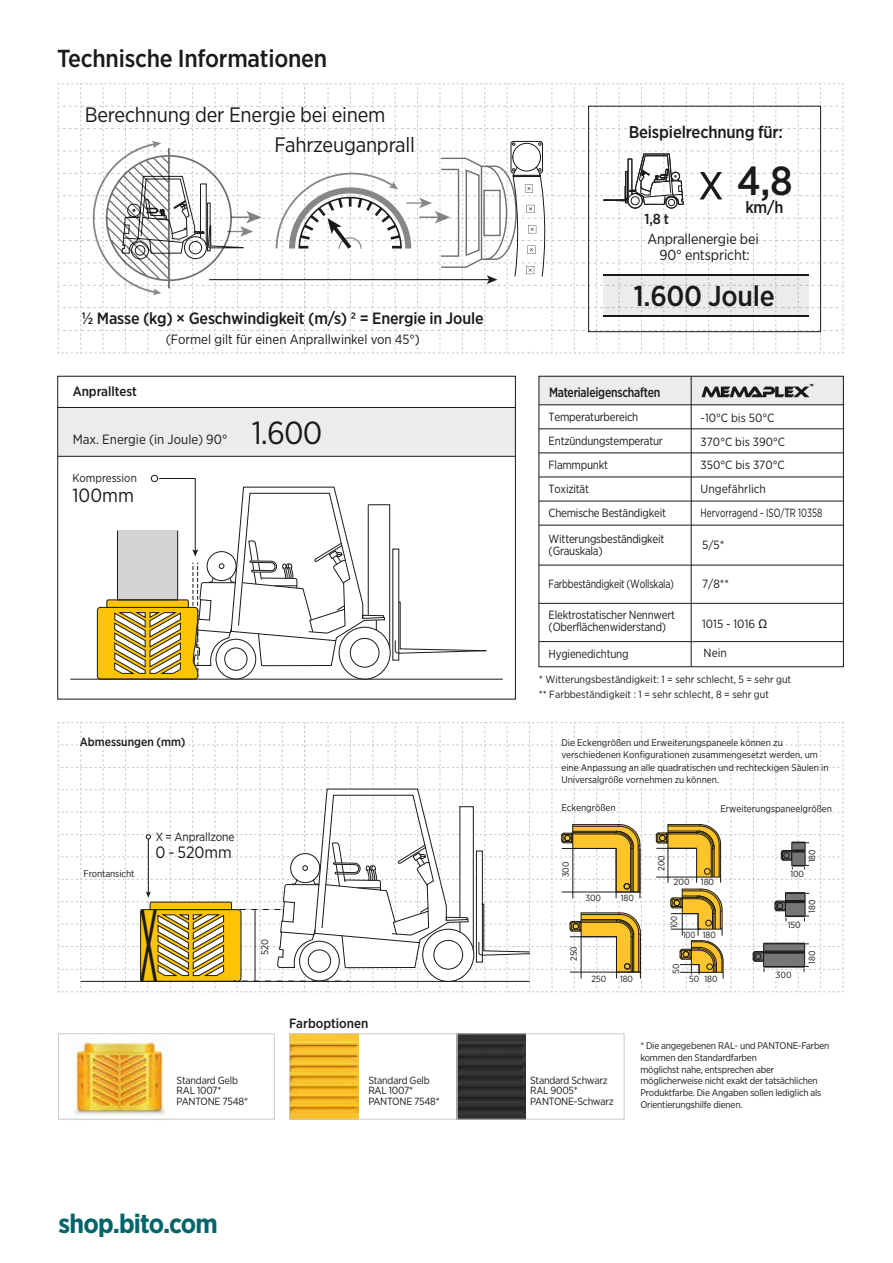
<style>
.page{position:relative;width:893px;height:1263px;background:#fff}
.page>*{position:absolute;margin:0;border:0;box-sizing:border-box;transform-origin:0 0}
.t1{font:106.2px "Myriad Pro";color:#1a1a18;scale:.31 1}
.t2{font:500 40.5px "Gotham Narrow";color:#1a1a18}
.t3{font:31.95px "Gotham Narrow";color:#1a1a18}
.t4{font:500 28.65px "Gotham Narrow";color:#1a1a18}
.t5{font:700 26.85px "Gotham Narrow";letter-spacing:-.03em;color:#006468}
.t6{font:500 24.6px "Gotham Narrow";letter-spacing:-.01em;color:#1a1a18}
.t7{font:20.85px/29.7px "Gotham Narrow";letter-spacing:-.01em;color:#1a1a18}
.t8{font:19.2px "Gotham Narrow";color:#1a1a18}
.t9{font:500 16.95px "Gotham Narrow";letter-spacing:-.01em;color:#1a1a18}
.t10{font:500 16.5px "Gotham Narrow";color:#1a1a18}
.t11{font:500 16.35px "Gotham Narrow";letter-spacing:-.01em;color:#1a1a18}
.t12{font:16.35px "Gotham Narrow";color:#1a1a18}
.t13{font:14.55px/16.4px "Gotham Narrow";letter-spacing:-.01em;color:#1a1a18;text-align:center}
.t14{font:500 14.55px "Gotham Narrow";color:#1a1a18}
.t15{font:13.35px "Gotham Narrow";color:#1a1a18}
.t16{font:500 13.35px "Gotham Narrow";color:#1a1a18}
.t17{font:500 13.35px "Gotham Narrow";letter-spacing:-.02em;color:#1a1a18;scale:.9 1}
.t18{font:11.85px/23.9px "Gotham Narrow";letter-spacing:-.02em;color:#1a1a18;scale:.95 1}
.t19{font:11.85px/23.9px "Gotham Narrow";letter-spacing:.005em;color:#1a1a18}
.t20{font:11.85px "Gotham Narrow";letter-spacing:-.02em;color:#1a1a18;scale:.85 1}
.t21{font:11.85px "Gotham Narrow";letter-spacing:-.02em;color:#1a1a18}
.t22{font:500 11.85px "Gotham Narrow";color:#1a1a18}
.t23{font:11.55px "Gotham Narrow";color:#1a1a18}
.t24{font:10.35px/10.4px "Gotham Narrow";letter-spacing:-.02em;color:#1a1a18}
.t25{font:10.35px/14.9px "Gotham Narrow";color:#1a1a18}
.t26{font:9.6px/11.9px "Gotham Narrow";letter-spacing:-.005em;color:#1a1a18}
.t27{font:9px "Gotham Narrow";letter-spacing:-.005em;color:#1a1a18}
.t28{font:9px "Gotham Narrow";letter-spacing:-.005em;color:#1a1a18;scale:.9 1}
.s1{font-weight:400;font-size:52.65px}
.s2{font-family:"Arial"}
</style>
<div class="page">
<img style="left:459px;top:1035px;width:67px;height:82px">
<img style="left:291px;top:1035px;width:67px;height:82px">
<img style="left:64px;top:1038px;width:110px;height:83px">
<div style="left:457px;top:1033px;width:167px;height:86px;border:1px solid #c9caca"></div>
<div style="left:289px;top:1033px;width:168px;height:86px;border:1px solid #c9caca"></div>
<div style="left:58px;top:1033px;width:217px;height:86px;border:1px solid #c9caca"></div>
<svg style="left:58px;top:722px;width:786px;height:270px"></svg>
<div style="left:422px;top:929px;width:52px;height:53px;border:1px solid #1a1a18;border-radius:50%"></div>
<div style="left:434px;top:940px;width:29px;height:29px;border:1px solid #1a1a18;border-radius:50%"></div>
<hr style="left:81px;top:981px;width:449px;height:1px;background:#1a1a18">
<svg style="left:58px;top:83px;width:786px;height:271px"></svg>
<div style="left:539px;top:376px;width:304px;height:29px;background:#ececed"></div>
<svg style="left:701px;top:384px;width:112px;height:13px"></svg>
<hr style="left:691px;top:376px;width:1px;height:291px;background:#1a1a18">
<div style="left:539px;top:376px;width:305px;height:291px;border:1px solid #1a1a18"></div>
<hr style="left:539px;top:404px;width:304px;height:1px;background:#1a1a18">
<hr style="left:539px;top:428px;width:304px;height:1px;background:#1a1a18">
<hr style="left:539px;top:453px;width:304px;height:1px;background:#1a1a18">
<hr style="left:539px;top:477px;width:304px;height:1px;background:#1a1a18">
<hr style="left:539px;top:501px;width:304px;height:1px;background:#1a1a18">
<hr style="left:539px;top:525px;width:304px;height:1px;background:#1a1a18">
<hr style="left:539px;top:565px;width:304px;height:1px;background:#1a1a18">
<hr style="left:539px;top:603px;width:304px;height:1px;background:#1a1a18">
<hr style="left:539px;top:641px;width:304px;height:1px;background:#1a1a18">
<div style="left:603px;top:275px;width:206px;height:40px;background:#ececed"></div>
<hr style="left:603px;top:315px;width:206px;height:1px;background:#1a1a18">
<hr style="left:603px;top:274px;width:206px;height:1px;background:#1a1a18">
<div style="left:151px;top:475px;width:7px;height:7px;border:1px solid #1a1a18;border-radius:50%"></div>
<hr style="left:70px;top:679px;width:433px;height:1px;background:#1a1a18">
<div style="left:58px;top:407px;width:457px;height:49px;background:#ececed"></div>
<div style="left:57px;top:376px;width:459px;height:323px;border:1px solid #1a1a18"></div>
<hr style="left:58px;top:407px;width:457px;height:1px;background:#1a1a18">
<hr style="left:58px;top:456px;width:457px;height:1px;background:#1a1a18">
<svg style="left:97px;top:478px;width:390px;height:202px"></svg>
<h3 class="t6" style="left:57px;top:43px;width:272px">Technische Informationen</h3>
<h3 class="t7" style="left:274px;top:99px;width:142px;text-indent:-190px">Berechnung der Energie bei einem<br>Fahrzeuganprall</h3>
<h3 class="t11" style="left:82px;top:308px;width:404px">½ Masse (kg) × Geschwindigkeit (m/s) 2 = Energie in Joule</h3>
<h3 class="t16" style="left:73px;top:383px;width:66px">Anpralltest</h3>
<h3 class="t15" style="left:166px;top:331px;width:256px">(Formel gilt für einen Anprallwinkel von 45°)</h3>
<h3 class="t15" style="left:73px;top:430px;width:156px">Max. Energie (in Joule) 90°</h3>
<p class="t23" style="left:73px;top:470px;width:66px">Kompression</p>
<h3 class="t8" style="left:72px;top:483px;width:63px">100mm</h3>
<h3 class="t3" style="left:252px;top:412px;width:72px">1.600</h3>
<h3 class="t9" style="left:629px;top:121px;width:156px">Beispielrechnung für:</h3>
<h3 class="t14" style="left:645px;top:210px;width:26px">1,8 t</h3>
<h2 class="t2" style="left:698px;top:155px;width:96px"><span class="s1">x</span> 4,8</h2>
<h3 class="t10" style="left:745px;top:197px;width:40px">km/h</h3>
<h3 class="t13" style="left:647px;top:230px;width:113px">Anprallenergie bei<br>90° entspricht:</h3>
<h3 class="t4" style="left:634px;top:278px;width:143px">1.600 Joule</h3>
<h3 class="t17" style="left:549px;top:384px;width:125px">Materialeigenschaften</h3>
<p class="t18" style="left:549px;top:405px;width:125px">Temperaturbereich<br>Entzündungstemperatur<br>Flammpunkt<br>Toxizität<br>Chemische Beständigkeit</p>
<p class="t18" style="left:549px;top:533px;width:123px;line-height:11.9px">Witterungsbeständigkeit (Grauskala)</p>
<p class="t20" style="left:549px;top:576px;width:149px">Farbbeständigkeit (Wollskala)</p>
<p class="t18" style="left:549px;top:609px;width:135px;line-height:11.9px">Elektrostatischer Nennwert (Oberflächenwiderstand)</p>
<p class="t18" style="left:549px;top:642px;width:86px">Hygienedichtung</p>
<p class="t19" style="left:701px;top:405px;width:123px">-10°C bis 50°C<br>370°C bis 390°C<br>350°C bis 370°C<br>Ungefährlich<br>Hervorragend - ISO/TR 10358</p>
<p class="t21" style="left:702px;top:537px;width:24px">5/5*</p>
<p class="t21" style="left:702px;top:577px;width:29px">7/8**</p>
<p class="t19" style="left:702px;top:611px;width:67px">1015 - 1016 <span class="s2">Ω</span></p>
<p class="t21" style="left:704px;top:645px;width:25px">Nein</p>
<p class="t25" style="left:539px;top:672px;width:254px">* Witterungsbeständigkeit: 1 = sehr schlecht, 5 = sehr gut ** Farbbeständigkeit : 1 = sehr schlecht, 8 = sehr gut</p>
<p class="t22" style="left:80px;top:734px;width:107px">Abmessungen (mm)</p>
<p class="t26" style="left:561px;top:736px;width:269px;line-height:12.3px">Die Eckengrößen und Erweiterungspaneele können zu verschiedenen Konfigurationen zusammengesetzt werden, um eine Anpassung an alle quadratischen und rechteckigen Säulen in Universalgröße vornehmen zu können.</p>
<p class="t26" style="left:84px;top:867px;width:52px">Frontansicht</p>
<p class="t21" style="left:156px;top:829px;width:80px">X = Anprallzone</p>
<h3 class="t12" style="left:156px;top:842px;width:78px">0 - 520mm</h3>
<h1 class="t1" style="left:140px;top:880px;width:61px">X</h1>
<p class="t26" style="left:259px;top:955px;width:17px;rotate:-90deg">520</p>
<p class="t24" style="left:177px;top:1075px;width:73px">Standard Gelb<br>RAL 1007*<br>PANTONE 7548*</p>
<p class="t26" style="left:561px;top:801px;width:56px">Eckengrößen</p>
<p class="t26" style="left:720px;top:802px;width:113px">Erweiterungspaneelgrößen</p>
<h3 class="t16" style="left:289px;top:1014px;width:81px">Farboptionen</h3>
<p class="t27" style="left:560px;top:877px;width:17px;rotate:-90deg">300</p>
<p class="t27" style="left:656px;top:871px;width:17px;rotate:-90deg">200</p>
<p class="t27" style="left:585px;top:892px;width:17px">300</p>
<p class="t27" style="left:621px;top:892px;width:15px">180</p>
<p class="t27" style="left:674px;top:877px;width:17px">200</p>
<p class="t27" style="left:701px;top:877px;width:15px">180</p>
<p class="t27" style="left:568px;top:961px;width:16px;rotate:-90deg">250</p>
<p class="t27" style="left:592px;top:973px;width:16px">250</p>
<p class="t27" style="left:620px;top:973px;width:15px">180</p>
<p class="t28" style="left:668px;top:928px;width:15px;rotate:-90deg">100</p>
<p class="t27" style="left:670px;top:974px;width:12px;rotate:-90deg">50</p>
<p class="t27" style="left:703px;top:929px;width:15px">180</p>
<p class="t28" style="left:683px;top:929px;width:15px">100</p>
<p class="t27" style="left:704px;top:973px;width:15px">180</p>
<p class="t27" style="left:689px;top:973px;width:12px">50</p>
<p class="t27" style="left:806px;top:862px;width:15px;rotate:-90deg">180</p>
<p class="t27" style="left:806px;top:913px;width:15px;rotate:-90deg">180</p>
<p class="t27" style="left:806px;top:963px;width:15px;rotate:-90deg">180</p>
<p class="t27" style="left:791px;top:868px;width:15px">100</p>
<p class="t27" style="left:788px;top:919px;width:15px">150</p>
<p class="t27" style="left:776px;top:969px;width:17px">300</p>
<p class="t24" style="left:368px;top:1075px;width:73px">Standard Gelb<br>RAL 1007*<br>PANTONE 7548*</p>
<p class="t24" style="left:530px;top:1075px;width:85px">Standard Schwarz<br>RAL 9005*<br>PANTONE-Schwarz</p>
<p class="t26" style="left:640px;top:1039px;width:190px">* Die angegebenen RAL- und PANTONE-Farben kommen den Standardfarben<br>möglichst nahe, entsprechen aber möglicherweise nicht exakt der tatsächlichen Produktfarbe. Die Angaben sollen lediglich als Orientierungshilfe dienen.</p>
<h3 class="t5" style="left:59px;top:1206px;width:161px">shop.bito.com</h3>
</div>
